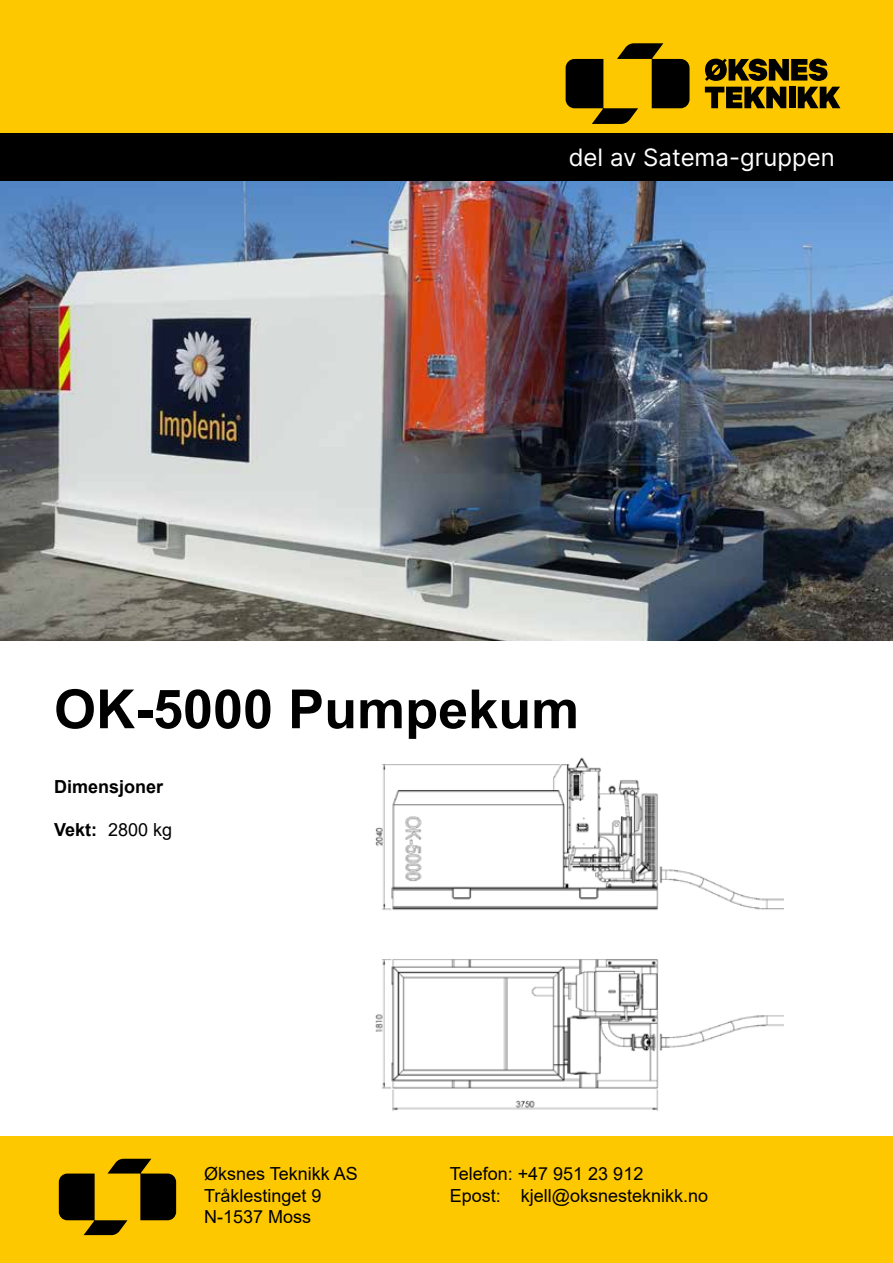
<style>
.page{position:relative;width:893px;height:1263px;background:#fff}
.page>*{position:absolute;margin:0;border:0;box-sizing:border-box;transform-origin:0 0}
.t1{font:700 54px "Arial";color:#000}
.t2{font:24px "Inter";color:#fff}
.t3{font:18px/21.6px "Arial";color:#000}
.t4{font:700 18px "Arial";color:#000}
.s1{font-weight:700}
</style>
<div class="page">
<img style="left:0;top:0;width:893px;height:640px">
<div style="left:0;top:1136px;width:893px;height:127px;background:#fec800"></div>
<svg style="left:566px;top:43px;width:123px;height:81px"></svg>
<svg style="left:705px;top:59px;width:122px;height:22px"></svg>
<svg style="left:705px;top:87px;width:81px;height:21px"></svg>
<div style="left:789px;top:87px;width:6px;height:21px;background:#000"></div>
<svg style="left:798px;top:87px;width:42px;height:21px"></svg>
<svg style="left:59px;top:1159px;width:117px;height:76px"></svg>
<img style="left:375px;top:757px;width:409px;height:354px">
<h2 class="t2" style="left:569px;top:143px;width:268px">del av Satema-gruppen</h2>
<h1 class="t1" style="left:54px;top:688px;width:527px">OK-5000 Pumpekum</h1>
<p class="t4" style="left:54px;top:779px;width:111px">Dimensjoner</p>
<p class="t3" style="left:54px;top:821px;width:120px"><span class="s1">Vekt:</span> 2800 kg</p>
<p class="t3" style="left:204px;top:1164px;width:155px">Øksnes Teknikk AS<br>Tråklestinget 9<br>N-1537 Moss</p>
<p class="t3" style="left:450px;top:1164px;width:260px">Telefon: +47 951 23 912<br>Epost: kjell@oksnesteknikk.no</p>
</div>
